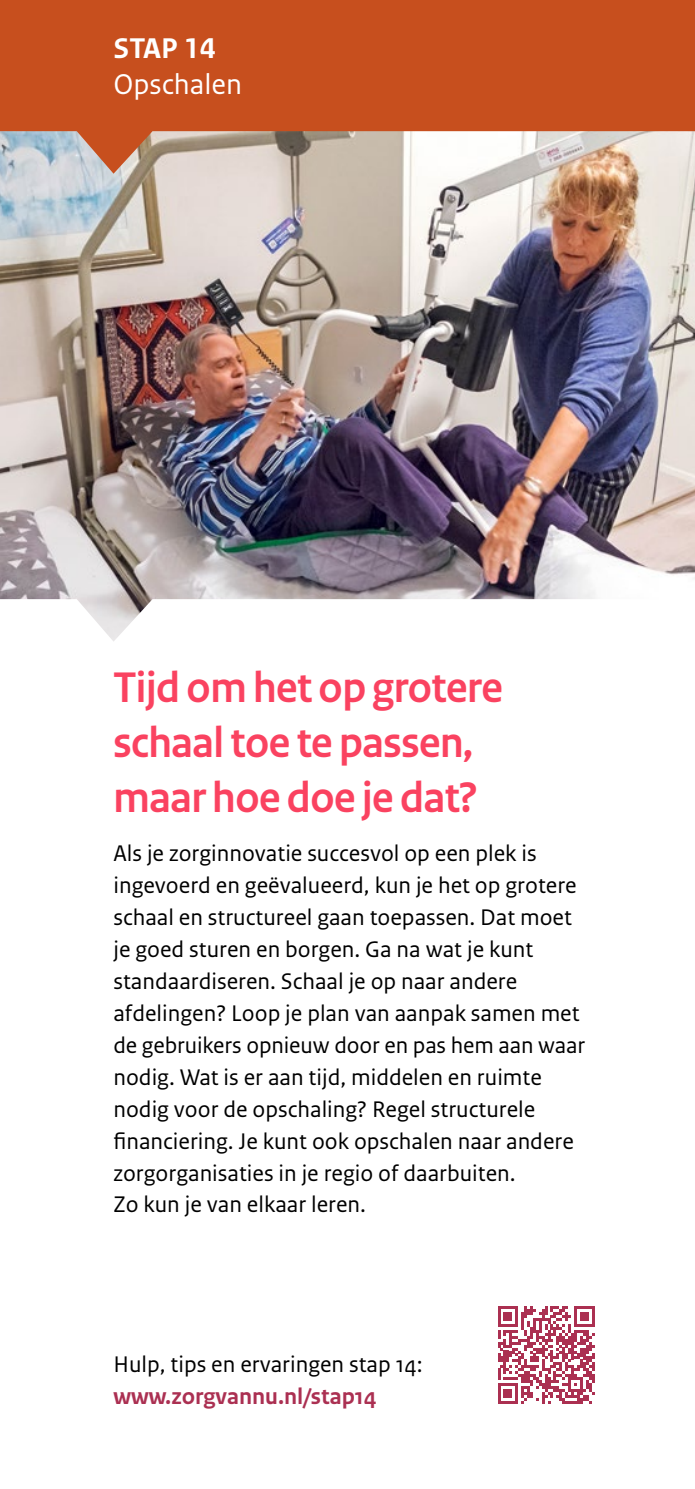
<style>
.page{position:relative;width:695px;height:1489px;background:#fff}
.page>*{position:absolute;margin:0;border:0;box-sizing:border-box;transform-origin:0 0}
.H3_-_vws_05_-_Kop{font:700 45px/55px "Rijksoverheid Sans Heading";letter-spacing:-.01em;color:#fa4260}
.H2_-_vws_32_Stap_nummers_-_subtitle{font:30px "Rijksoverheid Sans Text";color:#fff}
.H1_-_vws_31_Stap_nummers_-_title{font:700 30px "Rijksoverheid Sans Text";color:#fff}
.vws_11_-_Plat{font:23.75px/32px "Rijksoverheid Sans Text";color:#000}
.URL{font:700 23.75px "Rijksoverheid Sans Text";color:#ab3052}
</style>
<div class="page">
<img style="left:0;top:174px;width:694px;height:467px">
<svg style="left:498px;top:1306px;width:96px;height:97px"></svg>
<svg style="left:0;top:0;width:694px;height:174px;background:#c96c44"></svg>
<h1 class="H1_-_vws_31_Stap_nummers_-_title" style="left:113px;top:31px;width:103px">STAP 14</h1>
<h2 class="H2_-_vws_32_Stap_nummers_-_subtitle" style="left:113px;top:67px;width:130px">Opschalen</h2>
<h3 class="H3_-_vws_05_-_Kop" style="left:113px;top:660px;width:391px">Tijd om het op grotere schaal toe te passen, maar hoe doe je dat?</h3>
<p class="vws_11_-_Plat" style="left:113px;top:838px;width:473px">Als je zorginnovatie succesvol op een plek is ingevoerd en geëvalueerd, kun je het op grotere schaal en structureel gaan toepassen. Dat moet je goed sturen en borgen. Ga na wat je kunt standaardiseren. Schaal je op naar andere afdelingen? Loop je plan van aanpak samen met de gebruikers opnieuw door en pas hem aan waar nodig. Wat is er aan tijd, middelen en ruimte nodig voor de opschaling? Regel structurele financiering. Je kunt ook opschalen naar andere zorgorganisaties in je regio of daarbuiten.<br>Zo kun je van elkaar leren.</p>
<p class="vws_11_-_Plat" style="left:113px;top:1348px;width:310px">Hulp, tips en ervaringen stap 14:</p>
<p class="URL" style="left:113px;top:1382px;width:264px">www.zorgvannu.nl/stap14</p>
</div>
